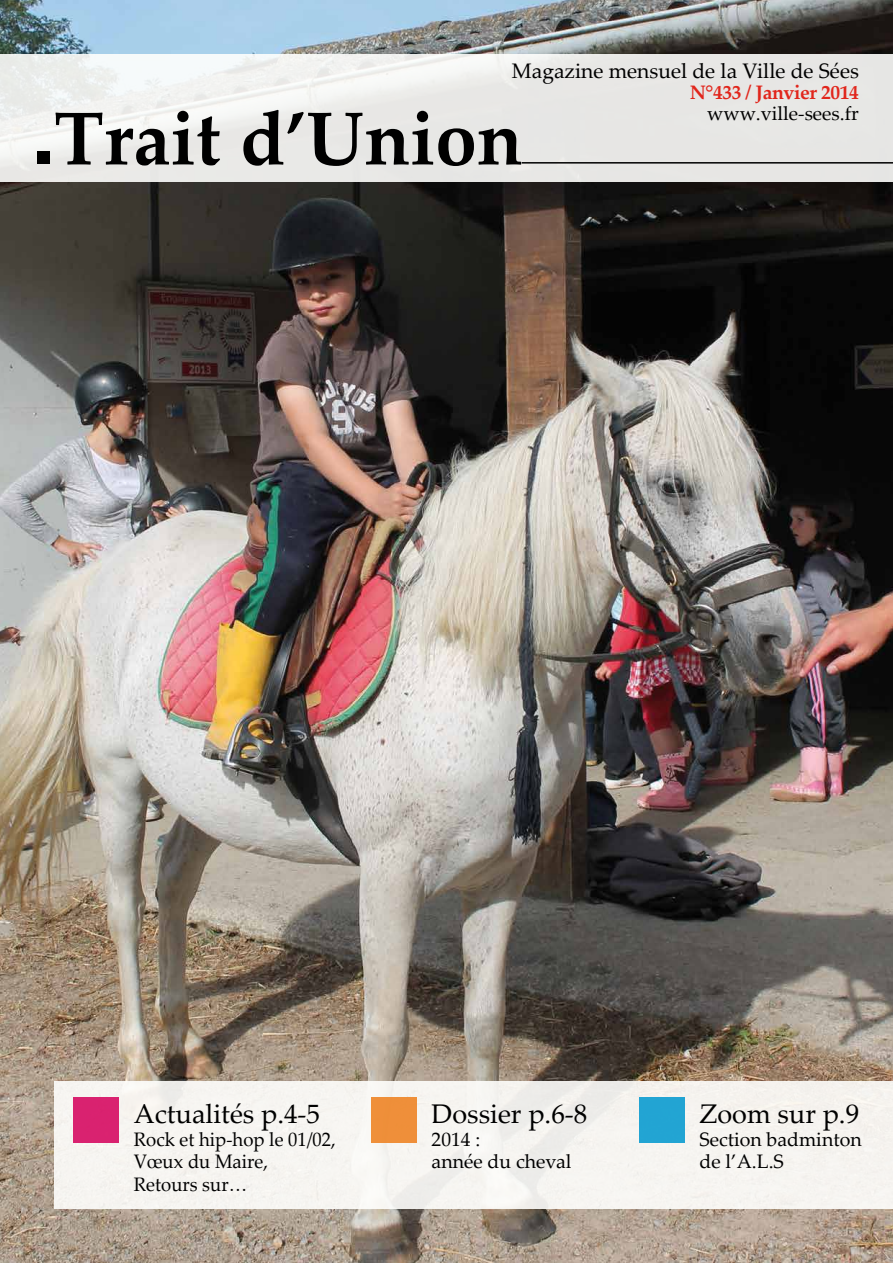
<style>
.page{position:relative;width:893px;height:1263px;background:#fff}
.page>*{position:absolute;margin:0;border:0;box-sizing:border-box;transform-origin:0 0}
.t1{font:700 75px "Palatino Linotype";color:#000}
.t2{font:27px "Palatino Linotype";color:#000}
.t3{font:21px "Palatino Linotype";color:#000}
.t4{font:19.5px/22.5px "Palatino Linotype";color:#000}
.t5{font:19.5px/22.5px "Palatino Linotype";color:#000;scale:.95 1}
.t6{font:700 19.5px "Palatino Linotype";letter-spacing:-.02em;color:#e1261c}
</style>
<div class="page">
<img style="left:0;top:0;width:893px;height:1263px">
<div style="left:0;top:54px;width:893px;height:128px;background:linear-gradient(to right,#f1f1f0,#e5e4e2)"></div>
<div style="left:54px;top:1081px;width:839px;height:128px;background:#f6f4f1"></div>
<div style="left:74px;top:1097px;width:45px;height:45px;background:#d92270"></div>
<div style="left:371px;top:1097px;width:46px;height:45px;background:#ef8f3a"></div>
<div style="left:639px;top:1097px;width:46px;height:45px;background:#22a4d3"></div>
<div style="left:37px;top:152px;width:13px;height:12px;background:#000"></div>
<hr style="left:522px;top:162px;width:371px;height:2px;background:#000">
<p class="t3" style="left:512px;top:56px;width:348px">Magazine mensuel de la Ville de Sées</p>
<p class="t6" style="left:690px;top:78px;width:171px">N°433 / Janvier 2014</p>
<p class="t4" style="left:707px;top:101px;width:153px">www.ville-sees.fr</p>
<h1 class="t1" style="left:54px;top:86px;width:470px">Trait d’Union</h1>
<h2 class="t2" style="left:134px;top:1095px;width:188px">Actualités p.4-5</h2>
<p class="t5" style="left:134px;top:1127px;width:214px">Rock et hip-hop le 01/02,<br>Vœux du Maire,<br>Retours sur…</p>
<h2 class="t2" style="left:432px;top:1095px;width:157px">Dossier p.6-8</h2>
<p class="t4" style="left:432px;top:1127px;width:141px">2014 :<br>année du cheval</p>
<h2 class="t2" style="left:699px;top:1095px;width:161px">Zoom sur p.9</h2>
<p class="t4" style="left:699px;top:1127px;width:164px">Section badminton de l’A.L.S</p>
</div>
